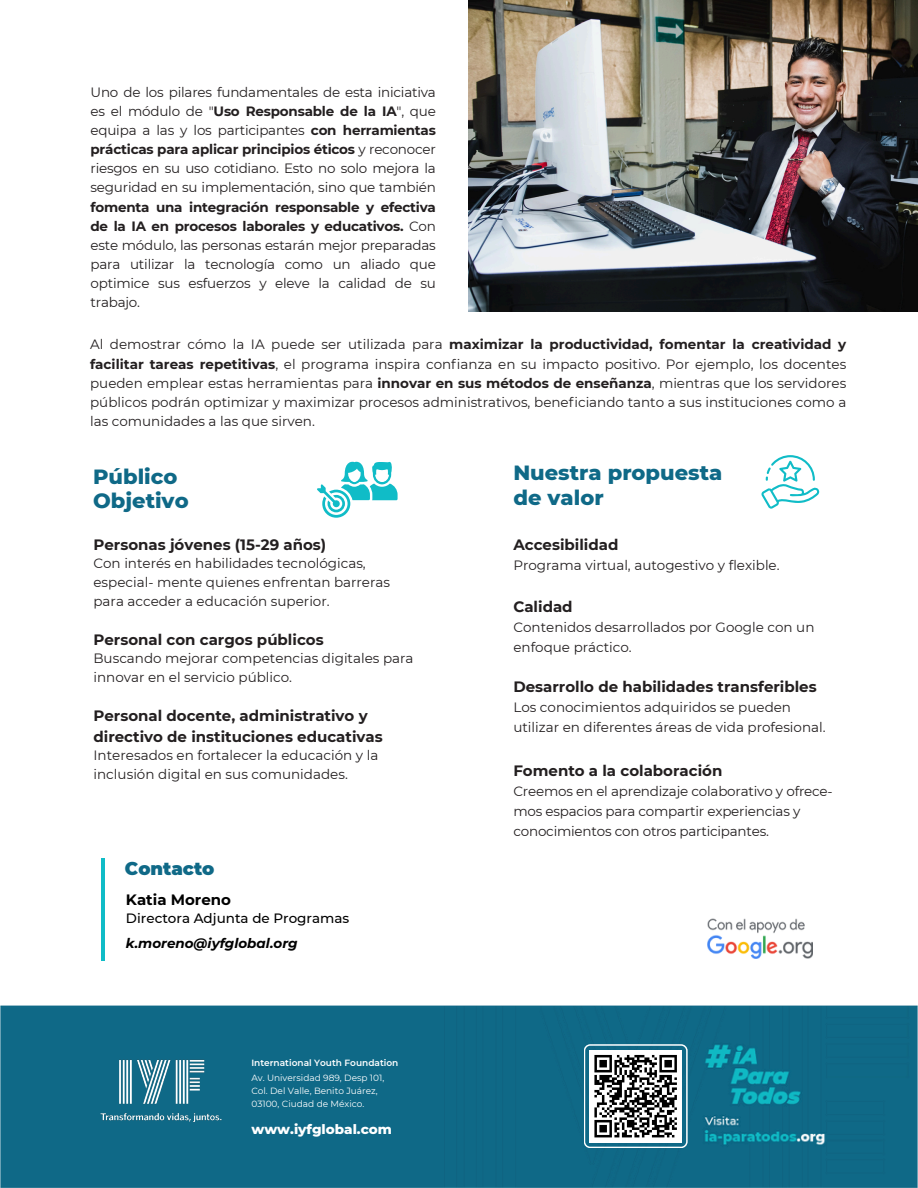
<style>
.page{position:relative;width:918px;height:1188px;background:#fff}
.page>*{position:absolute;margin:0;border:0;box-sizing:border-box;transform-origin:0 0}
.t1{font:800 21px/24.8px "Montserrat";color:#0f6987}
.t2{font:900 18px "Montserrat";color:#0f6987}
.t3{font:700 15px/21px "Montserrat";color:#231f20}
.t4{font:700 15px "Montserrat";color:#000}
.t5{font:13.5px/19.2px "Montserrat";color:#231f20}
.t6{font:500 13.5px/24.8px "Montserrat";color:#000}
.t7{font:800 13.5px "Montserrat";color:#fff}
.t8{font:600 9px/15.8px "Montserrat";color:#fff}
.t9{font:9px "Montserrat";color:#fff}
.s1{font-weight:700}
.s2{font-weight:700;font-style:italic}
.s3{font-weight:400}
</style>
<div class="page">
<div style="left:0;top:1006px;width:918px;height:182px;background:#0f6987"></div>
<img style="left:93px;top:1053px;width:135px;height:76px">
<img style="left:468px;top:0;width:450px;height:311px">
<img style="left:707px;top:918px;width:106px;height:40px">
<hr style="left:101px;top:858px;width:3px;height:103px;background:#10bcc7">
<svg style="left:317px;top:461px;width:81px;height:57px"></svg>
<svg style="left:761px;top:455px;width:58px;height:54px"></svg>
<svg style="left:584px;top:1044px;width:104px;height:104px"></svg>
<h4 class="t5" style="left:91px;top:82px;width:347px;text-align:justify">Uno de los pilares fundamentales de esta iniciativa es el módulo de "<span class="s1">Uso Responsable de la IA</span>", que equipa a las y los participantes <span class="s1">con herramientas prácticas para aplicar principios éticos</span> y reconocer riesgos en su uso cotidiano. Esto no solo mejora la seguridad en su implementación, sino que también <span class="s1">fomenta una integración responsable y efectiva de la IA en procesos laborales y educativos.</span> Con este módulo, las personas estarán mejor preparadas para utilizar la tecnología como un aliado que optimice sus esfuerzos y eleve la calidad de su trabajo.</h4>
<h4 class="t5" style="left:90px;top:335px;width:758px;text-align:justify">Al demostrar cómo la IA puede ser utilizada para <span class="s1">maximizar la productividad, fomentar la creatividad y facilitar tareas repetitivas</span>, el programa inspira confianza en su impacto positivo. Por ejemplo, los docentes pueden emplear estas herramientas para <span class="s1">innovar en sus métodos de enseñanza</span>, mientras que los servidores públicos podrán optimizar y maximizar procesos administrativos, beneficiando tanto a sus instituciones como a las comunidades a las que sirven.</h4>
<p class="t1" style="left:93px;top:464px;width:97px">Público<br>Objetivo</p>
<p class="t1" style="left:513px;top:460px;width:210px">Nuestra propuesta de valor</p>
<h4 class="t3" style="left:93px;top:535px;width:234px">Personas jóvenes (15-29 años)</h4>
<h4 class="t5" style="left:93px;top:554px;width:298px">Con interés en habilidades tecnológicas, especial- mente quienes enfrentan barreras para acceder a educación superior.</h4>
<h4 class="t3" style="left:93px;top:630px;width:232px">Personal con cargos públicos</h4>
<h4 class="t5" style="left:93px;top:649px;width:322px">Buscando mejorar competencias digitales para innovar en el servicio público.</h4>
<h4 class="t3" style="left:93px;top:706px;width:291px">Personal docente, administrativo y directivo de instituciones educativas</h4>
<h4 class="t5" style="left:93px;top:746px;width:287px">Interesados en fortalecer la educación y la inclusión digital en sus comunidades.</h4>
<h4 class="t2" style="left:125px;top:858px;width:91px">Contacto</h4>
<h1 class="t4" style="left:126px;top:890px;width:107px">Katia Moreno</h1>
<h1 class="t6" style="left:126px;top:906px;width:225px">Directora Adjunta de Programas <span class="s2">k.moreno@iyfglobal.org</span></h1>
<p class="t8" style="left:251px;top:1055px;width:149px">International Youth Foundation<br><span class="s3">Av. Universidad 989, Desp 101,</span></p>
<p class="t9" style="left:251px;top:1085px;width:128px">Col. Del Valle, Benito Juárez,</p>
<h3 class="t9" style="left:251px;top:1099px;width:115px">03100, Ciudad de México.</h3>
<h1 class="t7" style="left:251px;top:1121px;width:142px">www.iyfglobal.com</h1>
<h2 class="t3" style="left:513px;top:534px;width:107px">Accesibilidad</h2>
<h2 class="t5" style="left:513px;top:556px;width:268px">Programa virtual, autogestivo y flexible.</h2>
<h3 class="t3" style="left:513px;top:596px;width:61px">Calidad</h3>
<h3 class="t5" style="left:513px;top:617px;width:303px;line-height:20px">Contenidos desarrollados por Google con un enfoque práctico.</h3>
<p class="t3" style="left:513px;top:676px;width:305px">Desarrollo de habilidades transferibles</p>
<p class="t5" style="left:513px;top:697px;width:314px;line-height:20px">Los conocimientos adquiridos se pueden utilizar en diferentes áreas de vida profesional.</p>
<p class="t3" style="left:513px;top:760px;width:211px">Fomento a la colaboración</p>
<p class="t5" style="left:513px;top:781px;width:321px;line-height:20px">Creemos en el aprendizaje colaborativo y ofrece&shy;mos espacios para compartir experiencias y conocimientos con otros participantes.</p>
</div>
